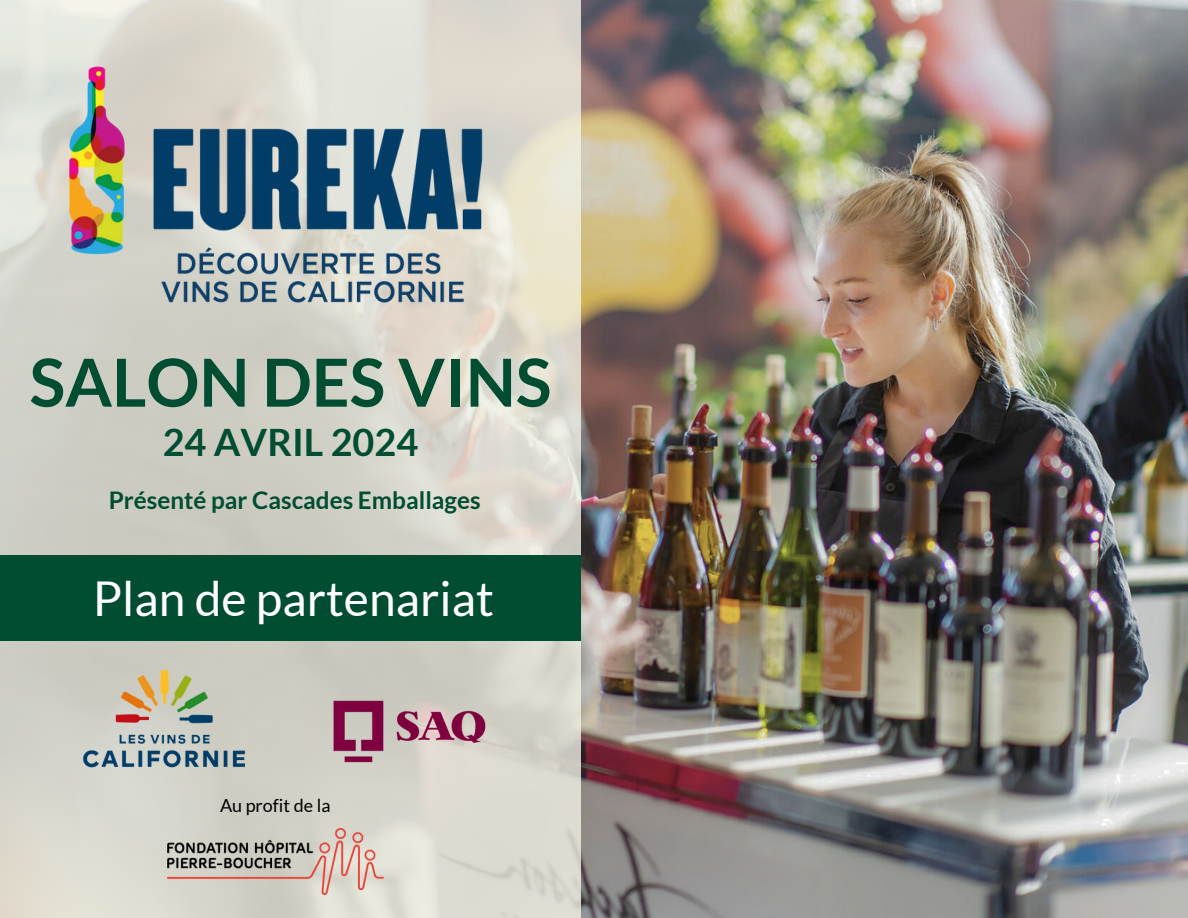
<style>
.page{position:relative;width:1188px;height:918px;background:#fff}
.page>*{position:absolute;margin:0;border:0;box-sizing:border-box;transform-origin:0 0}
.t1{font:700 66.3px "Lato";color:#004d32}
.t2{font:48px "Lato";color:#fff}
.t3{font:700 37.8px "Lato";color:#004d32}
.t4{font:700 24.3px "Lato";color:#004d32}
.t5{font:18px "Lato";color:#000}
</style>
<div class="page">
<img style="left:580px;top:0;width:608px;height:918px">
<svg style="left:0;top:277px;width:580px;height:641px;background:#d5d3c9"></svg>
<img style="left:65px;top:641px;width:198px;height:145px">
<div style="left:0;top:555px;width:581px;height:86px;background:#004d32"></div>
<img style="left:149px;top:277px;width:328px;height:33px">
<img style="left:0;top:0;width:581px;height:277px">
<img style="left:306px;top:673px;width:206px;height:116px">
<img style="left:167px;top:829px;width:216px;height:66px">
<p class="t1" style="left:30px;top:341px;width:523px">SALON DES VINS</p>
<p class="t3" style="left:163px;top:419px;width:257px">24 AVRIL 2024</p>
<p class="t4" style="left:109px;top:485px;width:373px">Présenté par Cascades Emballages</p>
<p class="t2" style="left:93px;top:569px;width:403px">Plan de partenariat</p>
<p class="t5" style="left:220px;top:795px;width:112px">Au profit de la</p>
</div>
